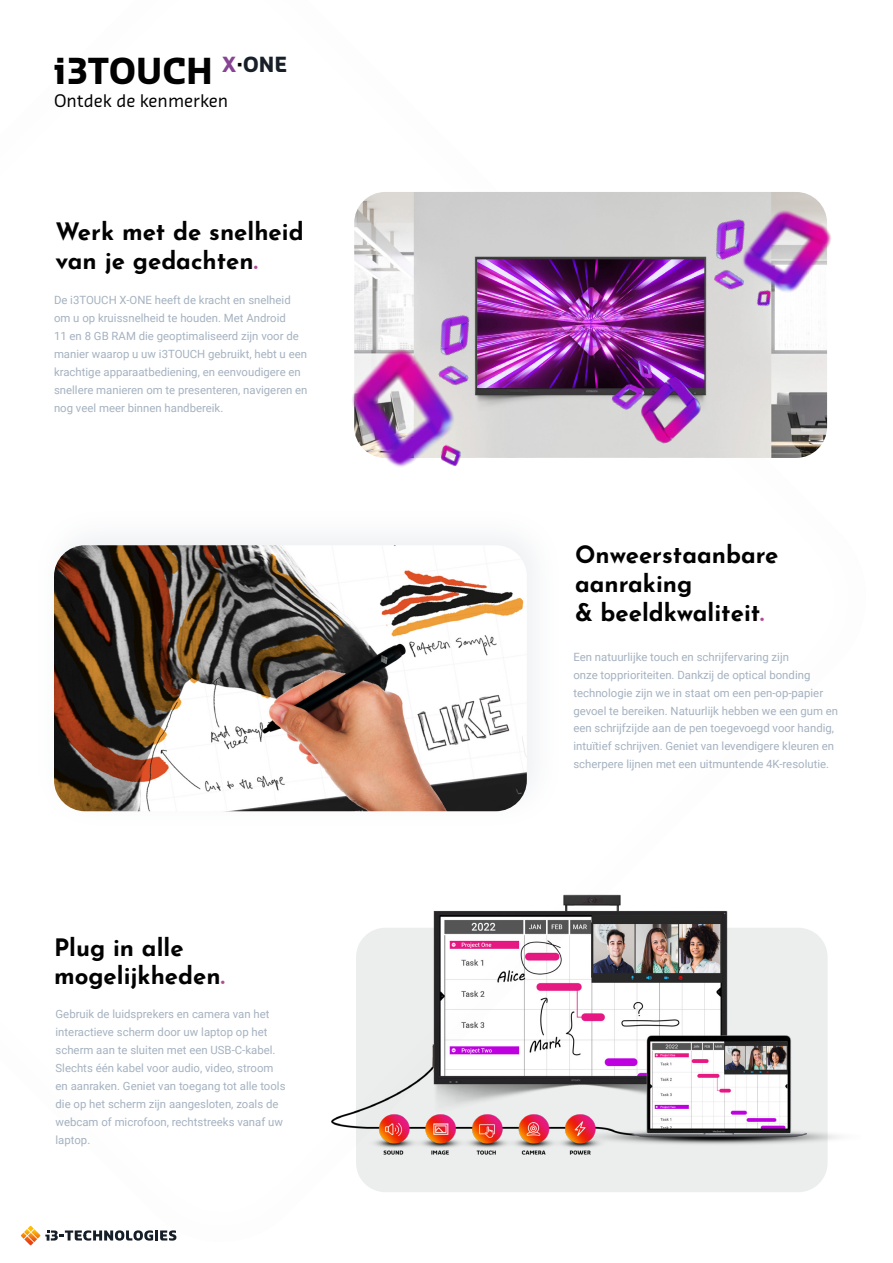
<style>
.page{position:relative;width:893px;height:1263px;background:#fff}
.page>*{position:absolute;margin:0;border:0;box-sizing:border-box;transform-origin:0 0}
.t1{font:700 34.95px "Sansa";color:#020203}
.t2{font:700 24px/28.8px "Josefin Sans";color:#020203}
.t3{font:16.95px "Sansa";color:#020203}
.t4{font:11.4px/18px "Roboto";color:#a5b2c0}
.s1{color:#b14b96}
</style>
<div class="page">
<img style="left:20px;top:393px;width:819px;height:853px">
<img style="left:354px;top:192px;width:473px;height:266px">
<div style="left:34px;top:508px;width:529px;height:322px;background:#fcfdfd"></div>
<img style="left:54px;top:545px;width:473px;height:266px">
<img style="left:717px;top:192px;width:114px;height:133px">
<img style="left:341px;top:342px;width:128px;height:136px">
<img style="left:605px;top:375px;width:25px;height:45px">
<img style="left:630px;top:366px;width:82px;height:87px">
<img style="left:625px;top:353px;width:38px;height:34px">
<img style="left:415px;top:298px;width:73px;height:72px">
<img style="left:428px;top:354px;width:50px;height:42px">
<img style="left:690px;top:202px;width:74px;height:72px">
<img style="left:703px;top:258px;width:50px;height:42px">
<h1 class="t1" style="left:54px;top:48px;width:235px">i3TOUCH <sup>X</sup><sup>·</sup><sup>ONE</sup></h1>
<h3 class="t3" style="left:54px;top:90px;width:176px">Ontdek de kenmerken</h3>
<h2 class="t2" style="left:56px;top:214px;width:250px">Werk met de snelheid van je gedachten<span class="s1">.</span></h2>
<p class="t4" style="left:54px;top:291px;width:255px">De i3TOUCH X-ONE heeft de kracht en snelheid om u op kruissnelheid te houden. Met Android<br>11 en 8 GB RAM die geoptimaliseerd zijn voor de manier waarop u uw i3TOUCH gebruikt, hebt u een krachtige apparaatbediening, en eenvoudigere en snellere manieren om te presenteren, navigeren en nog veel meer binnen handbereik.</p>
<h2 class="t2" style="left:54px;top:929px;width:172px">Plug in alle mogelijkheden<span class="s1">.</span></h2>
<p class="t4" style="left:56px;top:1005px;width:232px">Gebruik de luidsprekers en camera van het interactieve scherm door uw laptop op het scherm aan te sluiten met een USB-C-kabel.<br>Slechts één kabel voor audio, video, stroom en aanraken. Geniet van toegang tot alle tools die op het scherm zijn aangesloten, zoals de webcam of microfoon, rechtstreeks vanaf uw laptop.</p>
<h2 class="t2" style="left:575px;top:537px;width:205px">Onweerstaanbare aanraking<br>&amp; beeldkwaliteit<span class="s1">.</span></h2>
<p class="t4" style="left:573px;top:647px;width:266px">Een natuurlijke touch en schrijfervaring zijn<br>onze topprioriteiten. Dankzij de optical bonding technologie zijn we in staat om een pen-op-papier gevoel te bereiken. Natuurlijk hebben we een gum en een schrijfzijde aan de pen toegevoegd voor handig, intuïtief schrijven. Geniet van levendigere kleuren en scherpere lijnen met een uitmuntende 4K-resolutie.</p>
</div>
